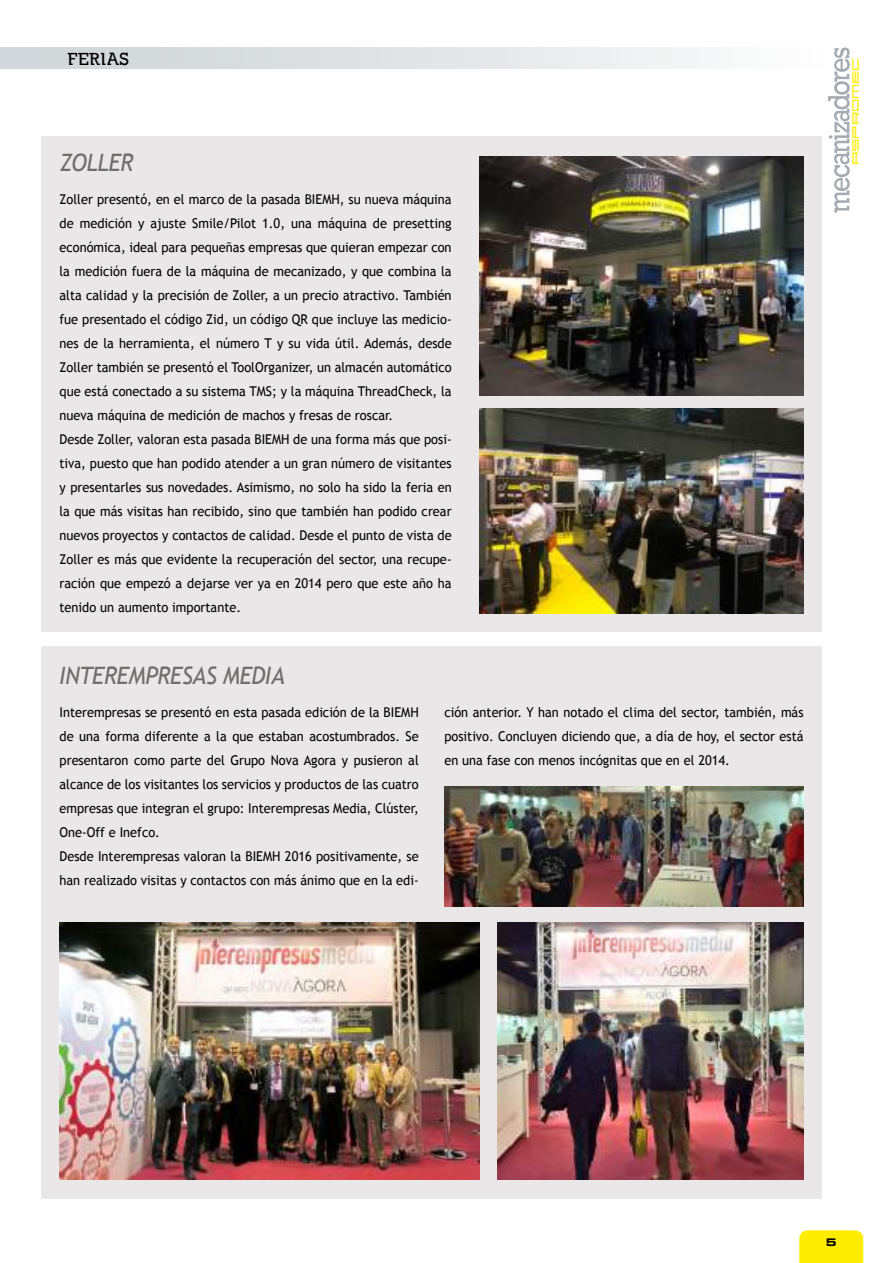
<style>
.page{position:relative;width:893px;height:1263px;background:#fff}
.page>*{position:absolute;margin:0;border:0;box-sizing:border-box;transform-origin:0 0}
.t1{font:italic 24px "Trebuchet MS";letter-spacing:-.02em;color:#706f6e;scale:.95 1}
.t2{font:18px "Providence";letter-spacing:.02em;color:#000}
.t3{font:13.5px/24px "Trebuchet MS";color:#000;scale:.95 1}
.t4{font:10.5px "Eurostile LT Std Bold Ex 2";color:#000;scale:1.05 1}
.t5{font:5.1px "Abstract";letter-spacing:-.025em;color:#ffed00;scale:.94 1}
</style>
<div class="page">
<div style="left:41px;top:136px;width:781px;height:495px;background:#e9e7e7"></div>
<div style="left:41px;top:646px;width:781px;height:553px;background:#e9e7e7"></div>
<div style="left:799px;top:1230px;width:64px;height:33px;background:#ffed00"></div>
<div style="left:0;top:48px;width:831px;height:21px;background:linear-gradient(to right,#ccd1d5,#fbfbfc)"></div>
<svg style="left:828px;top:48px;width:22px;height:165px"></svg>
<img style="left:497px;top:923px;width:307px;height:256px">
<img style="left:444px;top:787px;width:360px;height:119px">
<img style="left:60px;top:923px;width:420px;height:256px">
<img style="left:480px;top:156px;width:324px;height:240px">
<img style="left:480px;top:409px;width:324px;height:205px">
<h2 class="t2" style="left:67px;top:51px;width:63px">FERIAS</h2>
<h1 class="t1" style="left:60px;top:149px;width:80px">ZOLLER</h1>
<p class="t3" style="left:60px;top:187px;width:414px">Zoller presentó, en el marco de la pasada BIEMH, su nueva máquina de medición y ajuste Smile/Pilot 1.0, una máquina de presetting económica, ideal para pequeñas empresas que quieran empezar con la medición fuera de la máquina de mecanizado, y que combina la alta calidad y la precisión de Zoller, a un precio atractivo. También fue presentado el código Zid, un código QR que incluye las medicio&shy;nes de la herramienta, el número T y su vida útil. Además, desde Zoller también se presentó el ToolOrganizer, un almacén automático que está conectado a su sistema TMS; y la máquina ThreadCheck, la nueva máquina de medición de machos y fresas de roscar.<br>Desde Zoller, valoran esta pasada BIEMH de una forma más que posi&shy;tiva, puesto que han podido atender a un gran número de visitantes y presentarles sus novedades. Asimismo, no solo ha sido la feria en la que más visitas han recibido, sino que también han podido crear nuevos proyectos y contactos de calidad. Desde el punto de vista de Zoller es más que evidente la recuperación del sector, una recupe&shy;ración que empezó a dejarse ver ya en 2014 pero que este año ha tenido un aumento importante.</p>
<h1 class="t1" style="left:60px;top:661px;width:239px">INTEREMPRESAS MEDIA</h1>
<p class="t3" style="left:60px;top:700px;width:380px">Interempresas se presentó en esta pasada edición de la BIEMH de una forma diferente a la que estaban acostumbrados. Se presentaron como parte del Grupo Nova Agora y pusieron al alcance de los visitantes los servicios y productos de las cuatro empresas que integran el grupo: Interempresas Media, Clúster, One-Off e Inefco.<br>Desde Interempresas valoran la BIEMH 2016 positivamente, se han realizado visitas y contactos con más ánimo que en la edi-</p>
<p class="t3" style="left:444px;top:700px;width:380px;text-align:justify">ción anterior. Y han notado el clima del sector, también, más positivo. Concluyen diciendo que, a día de hoy, el sector está en una fase con menos incógnitas que en el 2014.</p>
<p class="t5" style="left:854px;top:164px;width:116px;rotate:-90deg">aspromec</p>
<p class="t4" style="left:826px;top:1234px;width:12px">5</p>
</div>
